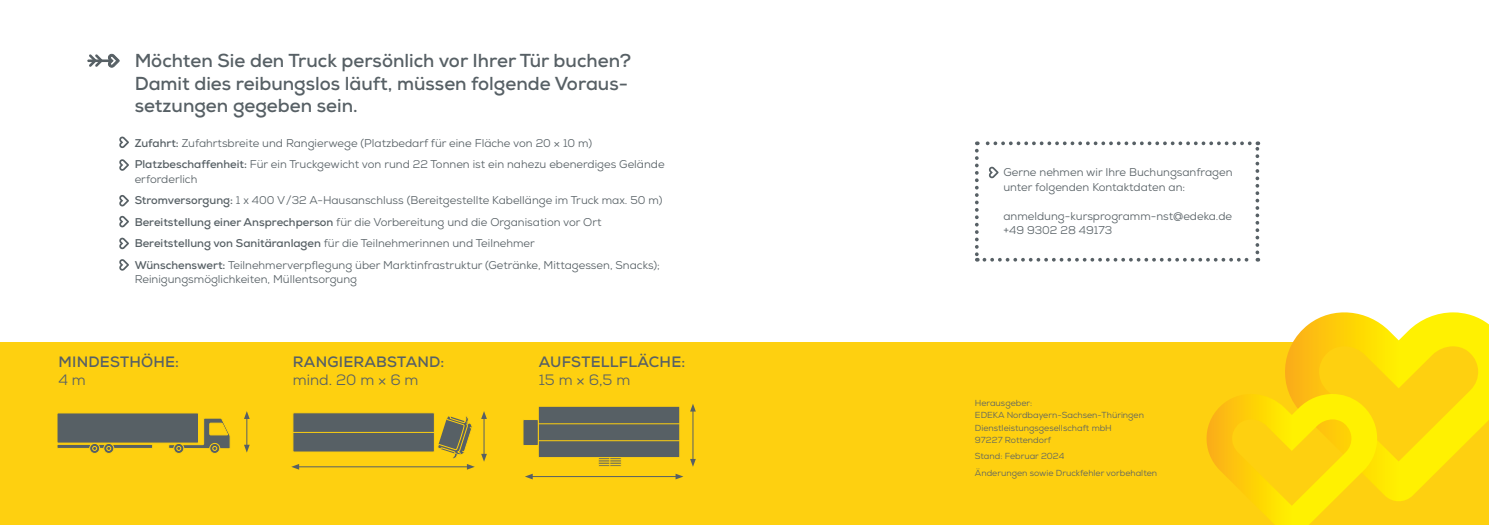
<style>
.page{position:relative;width:1489px;height:525px;background:#fff}
.page>*{position:absolute;margin:0;border:0;box-sizing:border-box;transform-origin:0 0}
.t1{font:700 18.75px/22.5px "Nexa";color:#576065}
.t2{font:700 15px "Nexa";letter-spacing:.015em;color:#576065}
.t3{font:15px "Nexa";color:#576065}
.t4{font:11.25px/21.5px "Nexa";color:#576065}
.t5{font:8.75px/12.5px "Nexa";color:#576065}
.s1{font-weight:700}
</style>
<div class="page">
<div style="left:0;top:342px;width:1488px;height:182px;background:#fed010"></div>
<svg style="left:108px;top:54px;width:12px;height:14px"></svg>
<hr style="left:87px;top:59px;width:24px;height:3px;background:#576065">
<svg style="left:89px;top:54px;width:13px;height:13px"></svg>
<svg style="left:119px;top:136px;width:10px;height:12px"></svg>
<svg style="left:119px;top:159px;width:10px;height:12px"></svg>
<svg style="left:119px;top:195px;width:10px;height:12px"></svg>
<svg style="left:119px;top:215px;width:10px;height:13px"></svg>
<svg style="left:119px;top:237px;width:10px;height:12px"></svg>
<svg style="left:119px;top:259px;width:10px;height:12px"></svg>
<svg style="left:1285px;top:312px;width:203px;height:189px"></svg>
<svg style="left:1206px;top:389px;width:176px;height:135px"></svg>
<svg style="left:975px;top:141px;width:284px;height:120px"></svg>
<div style="left:538px;top:406px;width:141px;height:51px;background:#576065"></div>
<div style="left:538px;top:405px;width:142px;height:52px;border:1px solid #fed00f"></div>
<div style="left:523px;top:419px;width:15px;height:26px;background:#576065"></div>
<div style="left:522px;top:419px;width:16px;height:26px;border:1px solid #fed00f"></div>
<svg style="left:598px;top:457px;width:23px;height:9px"></svg>
<hr style="left:538px;top:423px;width:141px;height:1px;background:#fed00f">
<hr style="left:538px;top:440px;width:141px;height:1px;background:#fed00f">
<div style="left:57px;top:412px;width:141px;height:31px;background:#576065"></div>
<div style="left:57px;top:412px;width:142px;height:31px;border:1px solid #fed00f"></div>
<div style="left:173px;top:443px;width:11px;height:10px;border:1px solid #fed00f;border-radius:50%"></div>
<div style="left:209px;top:443px;width:11px;height:10px;border:1px solid #fed00f;border-radius:50%"></div>
<hr style="left:57px;top:444px;width:96px;height:4px;background:#576065">
<div style="left:57px;top:443px;width:96px;height:5px;border:1px solid #fed00f"></div>
<svg style="left:104px;top:443px;width:10px;height:10px"></svg>
<div style="left:103px;top:443px;width:11px;height:10px;border:1px solid #fed00f;border-radius:50%"></div>
<svg style="left:90px;top:443px;width:10px;height:10px"></svg>
<div style="left:89px;top:443px;width:11px;height:10px;border:1px solid #fed00f;border-radius:50%"></div>
<svg style="left:92px;top:446px;width:5px;height:4px"></svg>
<svg style="left:168px;top:417px;width:62px;height:33px"></svg>
<svg style="left:106px;top:446px;width:5px;height:4px"></svg>
<svg style="left:244px;top:411px;width:6px;height:41px"></svg>
<hr style="left:692px;top:409px;width:1px;height:51px;background:#576065">
<svg style="left:690px;top:458px;width:5px;height:8px"></svg>
<svg style="left:690px;top:404px;width:5px;height:7px"></svg>
<div style="left:293px;top:412px;width:141px;height:40px;background:#576065"></div>
<div style="left:292px;top:412px;width:143px;height:40px;border:1px solid #fed00f"></div>
<hr style="left:293px;top:432px;width:141px;height:1px;background:#fed00f">
<hr style="left:483px;top:417px;width:1px;height:38px;background:#576065">
<svg style="left:481px;top:453px;width:6px;height:8px"></svg>
<svg style="left:481px;top:411px;width:6px;height:8px"></svg>
<hr style="left:297px;top:466px;width:172px;height:1px;background:#576065">
<svg style="left:434px;top:412px;width:41px;height:57px"></svg>
<svg style="left:291px;top:464px;width:8px;height:5px"></svg>
<hr style="left:530px;top:476px;width:147px;height:1px;background:#576065">
<svg style="left:675px;top:473px;width:8px;height:6px"></svg>
<svg style="left:525px;top:474px;width:7px;height:5px"></svg>
<h1 class="t1" style="left:135px;top:49px;width:498px">Möchten Sie den Truck persönlich vor Ihrer Tür buchen?<br>Damit dies reibungslos läuft, müssen folgende Voraus&shy;setzungen gegeben sein.</h1>
<p class="t4" style="left:135px;top:132px;width:531px"><span class="s1">Zufahrt:</span> Zufahrtsbreite und Rangierwege (Platzbedarf für eine Fläche von 20 10 m)<br><span class="s1">Platzbeschaffenheit:</span> Für ein Truckgewicht von rund 22 Tonnen ist ein nahezu ebenerdiges Gelände</p>
<p class="t4" style="left:135px;top:168px;width:529px">erforderlich<br><span class="s1">Stromversorgung:</span> 1 x 400 V/32 A-Hausanschluss (Bereitgestellte Kabellänge im Truck max. 50 m)<br><span class="s1">Bereitstellung einer Ansprechperson</span> für die Vorbereitung und die Organisation vor Ort <span class="s1">Bereitstellung von Sanitäranlagen</span> für die Teilnehmerinnen und Teilnehmer<br><span class="s1">Wünschenswert:</span> Teilnehmerverpflegung über Marktinfrastruktur (Getränke, Mittagessen, Snacks);</p>
<p class="t4" style="left:135px;top:268px;width:224px">Reinigungsmöglichkeiten, Müllentsorgung</p>
<h2 class="t2" style="left:58px;top:352px;width:122px">MINDESTHÖHE:</h2>
<h2 class="t3" style="left:58px;top:370px;width:29px">4 m</h2>
<h2 class="t2" style="left:293px;top:352px;width:153px">RANGIERABSTAND:</h2>
<h2 class="t3" style="left:293px;top:370px;width:127px">mind. 20 m 6 m</h2>
<h2 class="t2" style="left:539px;top:352px;width:148px">AUFSTELLFLÄCHE:</h2>
<h2 class="t3" style="left:538px;top:370px;width:93px">15 m 6,5 m</h2>
<p class="t4" style="left:1003px;top:165px;width:230px;line-height:14.4px">Gerne nehmen wir Ihre Buchungsanfragen unter folgenden Kontaktdaten an:</p>
<p class="t4" style="left:1003px;top:208px;width:230px;line-height:14.4px">anmeldung-kursprogramm-nst@edeka.de +49 9302 28 49173</p>
<p class="t5" style="left:974px;top:396px;width:171px">Herausgeber:<br>EDEKA Nordbayern-Sachsen-Thüringen<br>Dienstleistungsgesellschaft mbH<br>97227 Rottendorf</p>
<p class="t5" style="left:974px;top:448px;width:184px;line-height:16px">Stand: Februar 2024<br>Änderungen sowie Druckfehler vorbehalten</p>
</div>
